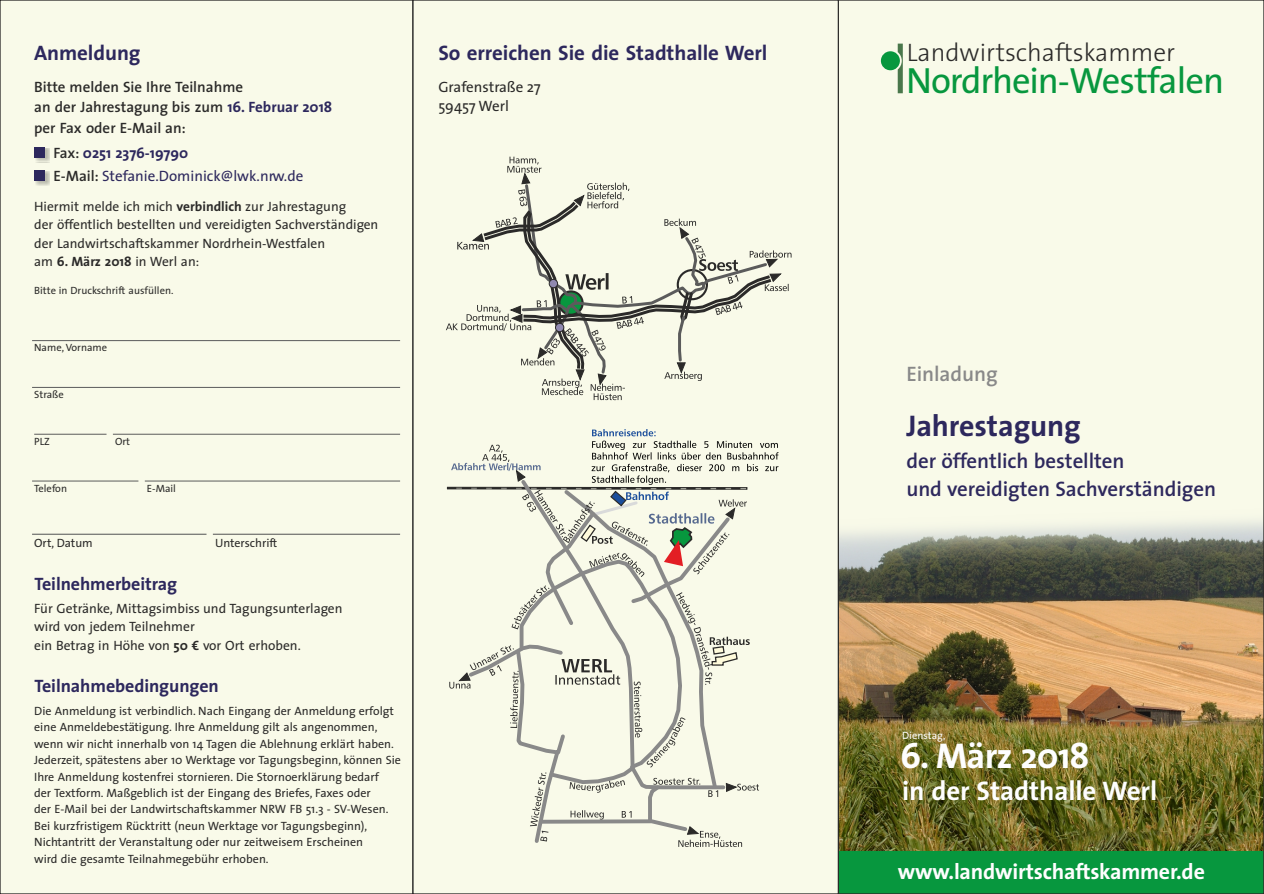
<style>
.page{position:relative;width:1264px;height:894px;background:#fff}
.page>*{position:absolute;margin:0;border:0;box-sizing:border-box;transform-origin:0 0}
.t1{font:36.6px "The Sans";letter-spacing:-.035em;color:#07973e}
.t2{font:700 36px "The Sans";letter-spacing:-.025em;color:#fefefe}
.t3{font:700 30px "The Sans";letter-spacing:-.005em;color:#2d285d}
.t4{font:700 27px "The Sans";letter-spacing:-.005em;color:#fefefe}
.t5{font:300 25.35px "The Sans";color:#2b2a29}
.t6{font:700 21.9px "The Sans";letter-spacing:-.01em;color:#fefefe}
.t7{font:600 21px/27.3px "The Sans";letter-spacing:-.005em;color:#2d285d}
.t8{font:700 21px "The Sans";letter-spacing:-.005em;color:#2d285d}
.t9{font:600 21px "The Sans";letter-spacing:-.005em;color:#898989}
.t10{font:700 18px "The Sans";letter-spacing:-.005em;color:#2d285d}
.t11{font:600 15px/20.5px "The Sans";color:#2b2a29}
.t12{font:15px/23.4px "The Sans";color:#2d285d}
.t13{font:15px/19.2px "The Sans";color:#2b2a29}
.t14{font:13.5px/18.5px "The Sans";color:#2b2a29}
.t15{font:12px/16.4px "The Sans";color:#2b2a29}
.t16{font:10.5px "The Sans";color:#2b2a29}
.t17{font:10.5px "The Sans";color:#fefefe}
.s1{font-weight:700;color:#2d285d}
.s2{font-weight:600;color:#2b2a29}
.s3{font-weight:700}
</style>
<div class="page">
<div style="left:0;top:0;width:1263px;height:893px;background:#f9fae9"></div>
<img style="left:840px;top:521px;width:421px;height:330px">
<svg style="left:897px;top:44px;width:5px;height:49px"></svg>
<div style="left:880px;top:51px;width:19px;height:19px;background:#07973e;border-radius:50%"></div>
<div style="left:838px;top:851px;width:425px;height:42px;background:#07973e"></div>
<svg style="left:446px;top:157px;width:345px;height:243px"></svg>
<div style="left:549px;top:279px;width:8px;height:9px;background:#9089b0;border:1px solid #2b2a29;border-radius:50%"></div>
<div style="left:555px;top:323px;width:9px;height:9px;background:#9089b0;border:1px solid #2b2a29;border-radius:50%"></div>
<svg style="left:447px;top:429px;width:331px;height:417px"></svg>
<div style="left:35px;top:148px;width:15px;height:14px;background:#5b5b5b;opacity:.39"></div>
<div style="left:34px;top:147px;width:11px;height:10px;background:#2d285d"></div>
<div style="left:35px;top:171px;width:15px;height:15px;background:#5b5b5b;opacity:.39"></div>
<div style="left:34px;top:170px;width:11px;height:11px;background:#2d285d"></div>
<hr style="left:32px;top:340px;width:368px;height:1px;background:#5b5b5b">
<hr style="left:34px;top:434px;width:72px;height:1px;background:#5b5b5b">
<hr style="left:32px;top:387px;width:368px;height:1px;background:#5b5b5b">
<hr style="left:32px;top:480px;width:106px;height:1px;background:#5b5b5b">
<hr style="left:32px;top:533px;width:174px;height:1px;background:#5b5b5b">
<hr style="left:113px;top:434px;width:287px;height:1px;background:#5b5b5b">
<hr style="left:145px;top:480px;width:255px;height:1px;background:#5b5b5b">
<hr style="left:213px;top:533px;width:187px;height:1px;background:#5b5b5b">
<h3 class="t8" style="left:34px;top:46px;width:108px">Anmeldung</h3>
<p class="t11" style="left:34px;top:79px;width:299px">Bitte melden Sie Ihre Teilnahme<br>an der Jahrestagung bis zum <span class="s1">16. Februar 2018 </span>per Fax oder E-Mail an:</p>
<p class="t12" style="left:53px;top:143px;width:251px"><span class="s2">Fax:</span> <span class="s3">0251 2376-19790<br></span><span class="s2">E-Mail:</span> Stefanie.Dominick@lwk.nrw.de</p>
<p class="t14" style="left:34px;top:199px;width:345px">Hiermit melde ich mich <span class="s3">verbindlich</span> zur Jahrestagung<br>der öffentlich bestellten und vereidigten Sachverständigen der Landwirtschaftskammer Nordrhein-Westfalen<br>am <span class="s3">6. März 2018</span> in Werl an:</p>
<p class="t16" style="left:34px;top:286px;width:141px">Bitte in Druckschrift ausfüllen.</p>
<p class="t16" style="left:34px;top:344px;width:74px">Name, Vorname</p>
<p class="t16" style="left:34px;top:391px;width:31px">Straße</p>
<p class="t16" style="left:34px;top:437px;width:17px">PLZ</p>
<p class="t16" style="left:34px;top:484px;width:34px">Telefon</p>
<p class="t16" style="left:115px;top:437px;width:17px">Ort</p>
<p class="t16" style="left:147px;top:484px;width:30px">E-Mail</p>
<p class="t15" style="left:34px;top:536px;width:60px">Ort, Datum</p>
<h3 class="t10" style="left:34px;top:577px;width:144px">Teilnehmerbeitrag</h3>
<p class="t15" style="left:215px;top:536px;width:64px">Unterschrift</p>
<p class="t14" style="left:34px;top:601px;width:310px">Für Getränke, Mittagsimbiss und Tagungsunterlagen wird von jedem Teilnehmer<br>ein Betrag in Höhe von <span class="s3">50 €</span> vor Ort erhoben.</p>
<h3 class="t10" style="left:34px;top:679px;width:186px">Teilnahmebedingungen</h3>
<p class="t15" style="left:34px;top:704px;width:368px">Die Anmeldung ist verbindlich. Nach Eingang der Anmeldung erfolgt eine Anmeldebestätigung. Ihre Anmeldung gilt als angenommen, wenn wir nicht innerhalb von 14 Tagen die Ablehnung erklärt haben.<br>Jederzeit, spätestens aber 10 Werktage vor Tagungsbeginn, können Sie Ihre Anmeldung kostenfrei stornieren. Die Stornoerklärung bedarf<br>der Textform. Maßgeblich ist der Eingang des Briefes, Faxes oder<br>der E-Mail bei der Landwirtschaftskammer NRW FB 51.3 - SV-Wesen.<br>Bei kurzfristigem Rücktritt (neun Werktage vor Tagungsbeginn), Nichtantritt der Veranstaltung oder nur zeitweisem Erscheinen<br>wird die gesamte Teilnahmegebühr erhoben.</p>
<h3 class="t8" style="left:438px;top:45px;width:330px">So erreichen Sie die Stadthalle Werl</h3>
<p class="t13" style="left:438px;top:79px;width:104px">Grafenstraße 27<br>59457 Werl</p>
<h3 class="t5" style="left:906px;top:44px;width:270px">Landwirtschaftskammer</h3>
<h1 class="t1" style="left:906px;top:68px;width:319px">Nordrhein-Westfalen</h1>
<h3 class="t9" style="left:906px;top:366px;width:93px">Einladung</h3>
<h3 class="t3" style="left:906px;top:416px;width:176px">Jahrestagung</h3>
<h3 class="t7" style="left:906px;top:450px;width:311px">der öffentlich bestellten<br>und vereidigten Sachverständigen</h3>
<p class="t17" style="left:902px;top:731px;width:45px">Dienstag,</p>
<h2 class="t2" style="left:899px;top:743px;width:191px">6. März 2018</h2>
<h3 class="t4" style="left:902px;top:781px;width:256px">in der Stadthalle Werl</h3>
<h3 class="t6" style="left:897px;top:863px;width:309px">www.landwirtschaftskammer.de</h3>
</div>
